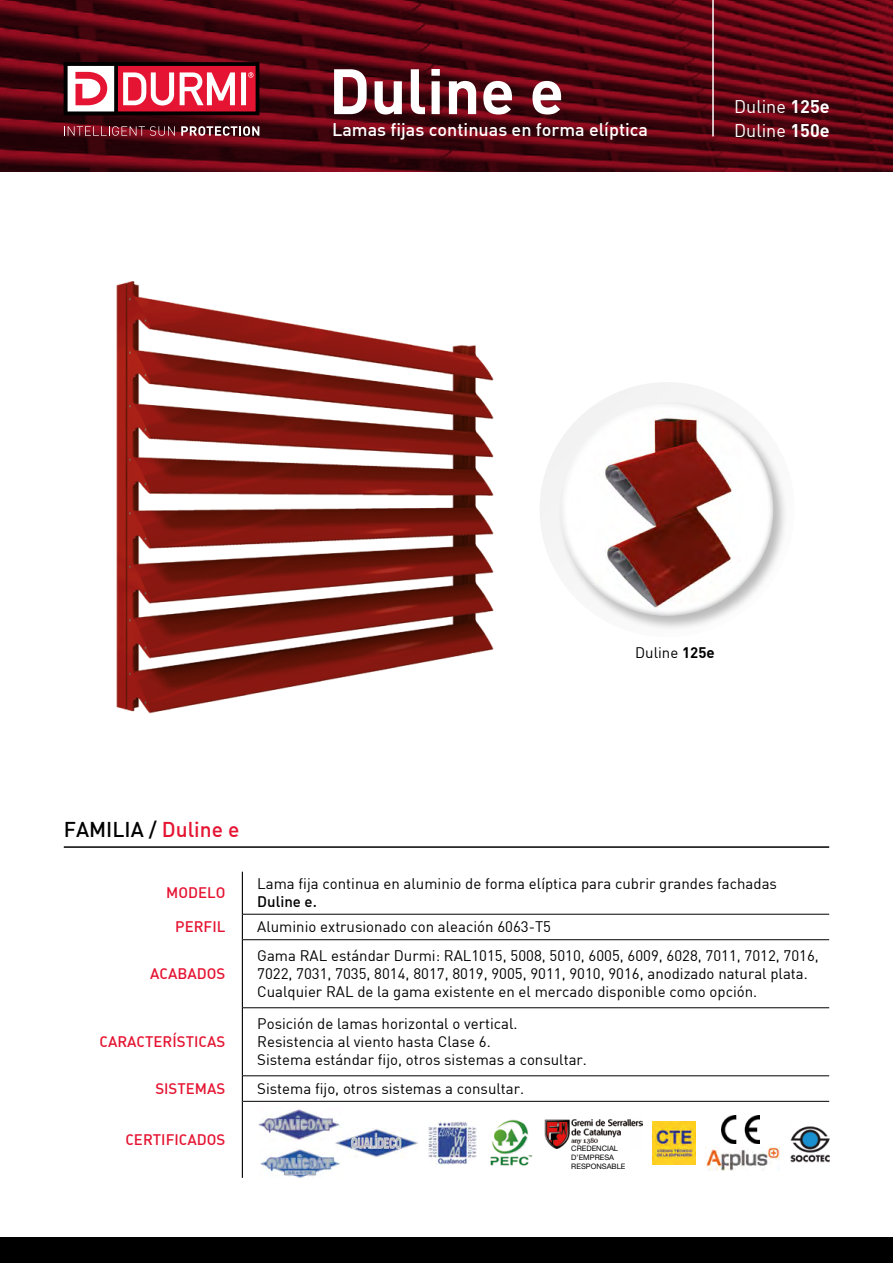
<style>
.page{position:relative;width:893px;height:1263px;background:#fff}
.page>*{position:absolute;margin:0;border:0;box-sizing:border-box;transform-origin:0 0}
.t1{font:63px "DIN Bold";color:#fff}
.t2{font:21px "DIN Medium Alternate";color:#000}
.t3{font:500 18px "DIN";color:#fff}
.t4{font:18px/24px "DIN";color:#fff}
.t5{font:15px/18px "DIN";color:#000}
.t6{font:15px "DIN Medium Alternate";color:#e51432}
.t7{font:15px "DIN Medium Alternate";color:#000}
.t8{font:7.5px/9px "Helvetica Neue LT Std";color:#000}
.s1{font-family:"DIN Bold"}
.s2{color:#e51432}
</style>
<div class="page">
<svg style="left:0;top:0;width:893px;height:172px;background:#560712"></svg>
<svg style="left:64px;top:126px;width:111px;height:10px"></svg>
<svg style="left:181px;top:126px;width:78px;height:10px"></svg>
<svg style="left:64px;top:62px;width:195px;height:53px"></svg>
<hr style="left:712px;top:0;width:2px;height:136px;background:#fff">
<div style="left:0;top:1237px;width:893px;height:26px;background:#000"></div>
<hr style="left:243px;top:914px;width:586px;height:1px;background:#000">
<hr style="left:243px;top:939px;width:586px;height:1px;background:#000">
<hr style="left:243px;top:1007px;width:586px;height:1px;background:#000">
<hr style="left:243px;top:1075px;width:586px;height:1px;background:#000">
<hr style="left:243px;top:1101px;width:586px;height:1px;background:#000">
<hr style="left:242px;top:872px;width:1px;height:42px;background:#000">
<svg style="left:242px;top:914px;width:1px;height:26px"></svg>
<hr style="left:242px;top:940px;width:1px;height:68px;background:#000">
<hr style="left:242px;top:1008px;width:1px;height:68px;background:#000">
<svg style="left:242px;top:1076px;width:1px;height:25px"></svg>
<hr style="left:242px;top:1101px;width:1px;height:77px;background:#000">
<hr style="left:64px;top:846px;width:765px;height:2px;background:#000">
<img style="left:705px;top:1147px;width:74px;height:24px">
<img style="left:721px;top:1116px;width:38px;height:27px">
<img style="left:490px;top:1119px;width:43px;height:47px">
<img style="left:428px;top:1121px;width:49px;height:43px">
<img style="left:258px;top:1109px;width:82px;height:31px">
<img style="left:260px;top:1148px;width:80px;height:30px">
<img style="left:334px;top:1128px;width:84px;height:30px">
<img style="left:790px;top:1126px;width:40px;height:37px">
<img style="left:652px;top:1121px;width:43px;height:43px">
<img style="left:545px;top:1119px;width:97px;height:29px">
<div style="left:540px;top:382px;width:255px;height:255px;background:#f0f0f0;border-radius:50%"></div>
<div style="left:558px;top:400px;width:231px;height:231px;background:#000;opacity:.25"></div>
<div style="left:561px;top:403px;width:212px;height:213px;background:#fff;border-radius:50%"></div>
<img style="left:594px;top:411px;width:147px;height:205px">
<img style="left:116px;top:281px;width:378px;height:433px">
<h1 class="t1" style="left:329px;top:50px;width:237px">Duline e</h1>
<p class="t3" style="left:332px;top:118px;width:318px">Lamas fijas continuas en forma elíptica</p>
<p class="t4" style="left:734px;top:94px;width:97px">Duline <span class="s1">125e<br></span>Duline <span class="s1">150e</span></p>
<p class="t5" style="left:635px;top:644px;width:81px">Duline <span class="s1">125e</span></p>
<h2 class="t2" style="left:64px;top:816px;width:177px">FAMILIA / <span class="s2">Duline e</span></h2>
<p class="t6" style="left:166px;top:883px;width:61px">MODELO</p>
<p class="t5" style="left:257px;top:874px;width:521px">Lama fija continua en aluminio de forma elíptica para cubrir grandes fachadas</p>
<p class="t7" style="left:257px;top:892px;width:61px">Duline e.</p>
<p class="t6" style="left:175px;top:917px;width:52px">PERFIL</p>
<p class="t5" style="left:257px;top:918px;width:295px">Aluminio extrusionado con aleación 6063-T5</p>
<p class="t6" style="left:150px;top:964px;width:77px">ACABADOS</p>
<p class="t5" style="left:257px;top:946px;width:563px">Gama RAL estándar Durmi: RAL1015, 5008, 5010, 6005, 6009, 6028, 7011, 7012, 7016,<br>7022, 7031, 7035, 8014, 8017, 8019, 9005, 9011, 9010, 9016, anodizado natural plata.<br>Cualquier RAL de la gama existente en el mercado disponible como opción.</p>
<p class="t6" style="left:99px;top:1032px;width:127px">CARACTERÍSTICAS</p>
<p class="t5" style="left:257px;top:1014px;width:331px">Posición de lamas horizontal o vertical.<br>Resistencia al viento hasta Clase 6.<br>Sistema estándar fijo, otros sistemas a consultar.</p>
<p class="t6" style="left:155px;top:1079px;width:71px">SISTEMAS</p>
<p class="t5" style="left:257px;top:1079px;width:268px">Sistema fijo, otros sistemas a consultar.</p>
<p class="t6" style="left:125px;top:1130px;width:101px">CERTIFICADOS</p>
<p class="t8" style="left:571px;top:1144px;width:56px">CREDENCIAL<br>D’EMPRESA<br>RESPONSABLE</p>
</div>
